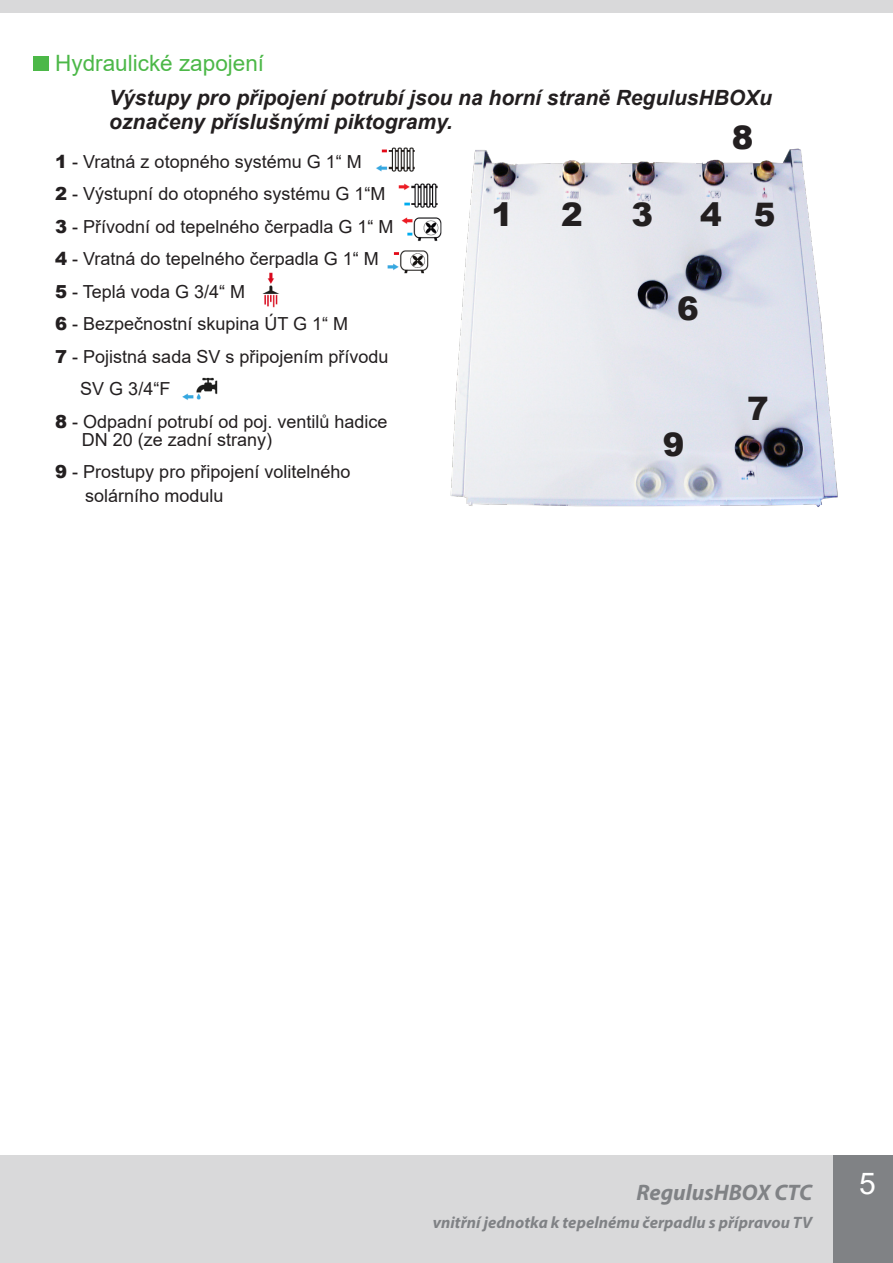
<style>
.page{position:relative;width:893px;height:1263px;background:#fff}
.page>*{position:absolute;margin:0;border:0;box-sizing:border-box;transform-origin:0 0}
.t1{font:900 32.4px "Arial";color:#231f20}
.t2{font:30px "Arial";color:#fff}
.t3{font:22.5px "Arial";color:#4cb848}
.t4{font:italic 700 22.5px "Myriad Pro";color:#808285}
.t5{font:italic 700 21px/24px "Arial";color:#231f20}
.t6{font:18px/18px "Arial";color:#231f20}
.t7{font:italic 700 16.5px "Myriad Pro";letter-spacing:.005em;color:#808285}
.s1{font-weight:900}
</style>
<div class="page">
<div style="left:33px;top:56px;width:16px;height:15px;background:#4cb848"></div>
<img style="left:388px;top:250px;width:41px;height:24px">
<img style="left:376px;top:147px;width:39px;height:25px">
<img style="left:262px;top:272px;width:17px;height:36px">
<img style="left:182px;top:377px;width:36px;height:23px">
<img style="left:398px;top:183px;width:40px;height:25px">
<img style="left:401px;top:217px;width:41px;height:24px">
<img style="left:450px;top:148px;width:388px;height:359px">
<div style="left:0;top:1155px;width:893px;height:108px;background:#d9d9da"></div>
<div style="left:833px;top:1155px;width:60px;height:108px;background:#808285"></div>
<div style="left:0;top:0;width:893px;height:13px;background:#d9d9da"></div>
<p class="t3" style="left:55px;top:48px;width:210px">Hydraulické zapojení</p>
<p class="t5" style="left:109px;top:86px;width:664px">Výstupy pro připojení potrubí jsou na horní straně RegulusHBOXu označeny příslušnými piktogramy.</p>
<p class="t6" style="left:55px;top:152px;width:308px"><span class="s1">1</span> - Vratná z otopného systému G 1“ M</p>
<p class="t6" style="left:55px;top:185px;width:332px"><span class="s1">2</span> - Výstupní do otopného systému G 1“M</p>
<p class="t6" style="left:55px;top:217px;width:340px"><span class="s1">3</span> - Přívodní od tepelného čerpadla G 1“ M</p>
<p class="t6" style="left:55px;top:250px;width:325px"><span class="s1">4</span> - Vratná do tepelného čerpadla G 1“ M</p>
<p class="t6" style="left:55px;top:282px;width:191px"><span class="s1">5</span> - Teplá voda G 3/4“ M</p>
<p class="t6" style="left:55px;top:315px;width:294px"><span class="s1">6</span> - Bezpečnostní skupina ÚT G 1“ M</p>
<p class="t6" style="left:55px;top:347px;width:335px"><span class="s1">7</span> - Pojistná sada SV s připojením přívodu</p>
<p class="t6" style="left:80px;top:380px;width:92px">SV G 3/4“F</p>
<p class="t6" style="left:82px;top:412px;width:307px;text-indent:-27px"><span class="s1">8</span> - Odpadní potrubí od poj. ventilů hadice<br>DN 20 (ze zadní strany)</p>
<p class="t6" style="left:85px;top:460px;width:267px;line-height:24px;text-indent:-30px"><span class="s1">9</span> - Prostupy pro připojení volitelného solárního modulu</p>
<p class="t1" style="left:732px;top:114px;width:23px">8</p>
<p class="t1" style="left:491px;top:191px;width:23px">1</p>
<p class="t1" style="left:561px;top:191px;width:23px">2</p>
<p class="t1" style="left:631px;top:191px;width:23px">3</p>
<p class="t1" style="left:700px;top:191px;width:23px">4</p>
<p class="t1" style="left:754px;top:191px;width:23px">5</p>
<p class="t1" style="left:677px;top:285px;width:23px">6</p>
<p class="t1" style="left:747px;top:385px;width:23px">7</p>
<p class="t1" style="left:663px;top:420px;width:23px">9</p>
<p class="t4" style="left:636px;top:1177px;width:177px">RegulusHBOX CTC</p>
<h2 class="t2" style="left:859px;top:1163px;width:18px">5</h2>
<p class="t7" style="left:433px;top:1211px;width:381px">vnitřní jednotka k tepelnému čerpadlu s přípravou TV</p>
</div>
